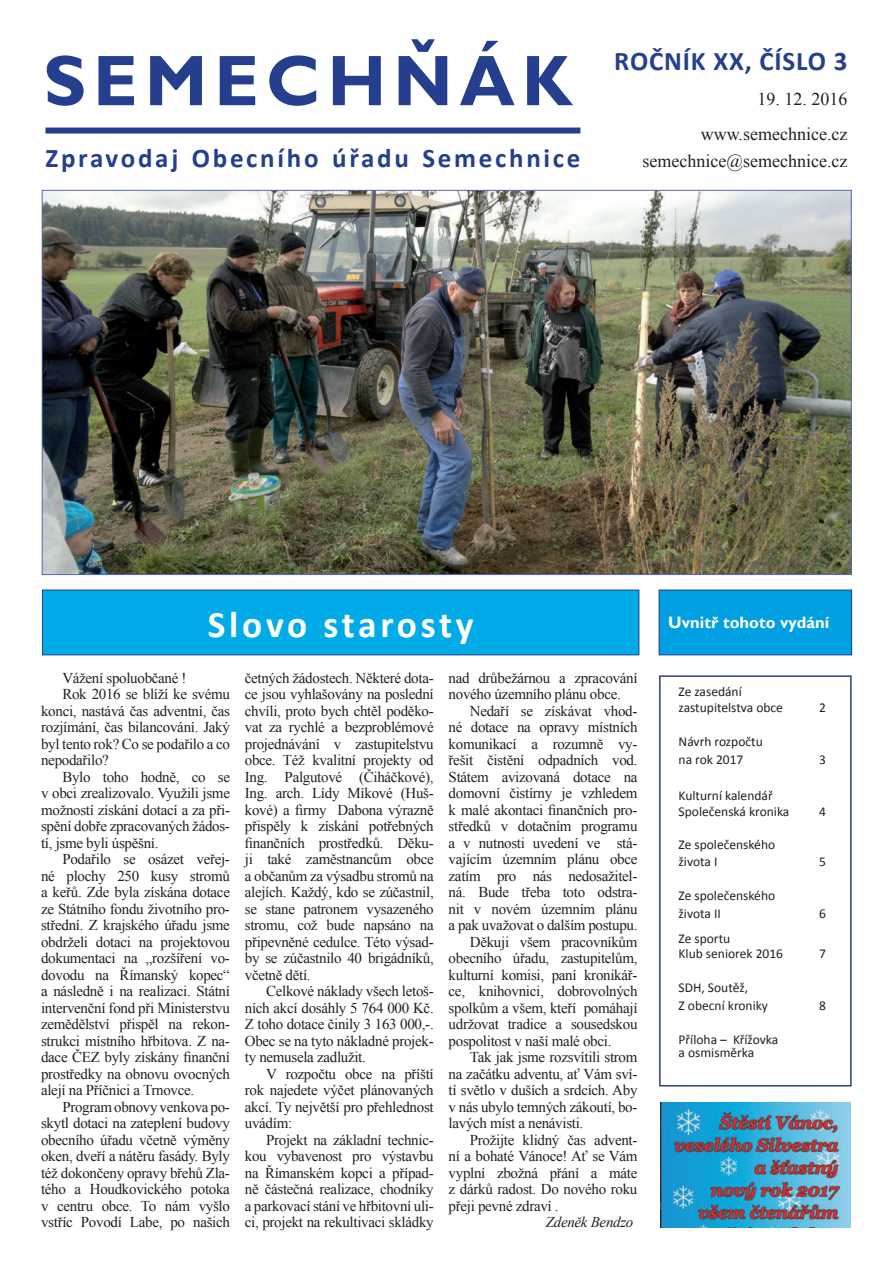
<style>
.page{position:relative;width:893px;height:1263px;background:#fff}
.page>*{position:absolute;margin:0;border:0;box-sizing:border-box;transform-origin:0 0}
.t1{font:700 72px "Gill Sans";letter-spacing:.1em;color:#253f8e}
.t2{font:700 37.5px "Calibri";letter-spacing:.095em;color:#fff}
.t3{font:700 27px "Calibri";letter-spacing:.1em;color:#253f8e}
.t4{font:700 27px "Calibri";letter-spacing:.03em;color:#253f8e}
.t5{font:18px/35.5px "Times New Roman";color:#231f20;text-align:right}
.t6{font:700 16.5px "Gill Sans";color:#fff}
.t7{font:15px/16.5px "Times New Roman";letter-spacing:-.02em;color:#231f20;text-align:justify}
.t8{font:italic 15px "Times New Roman";letter-spacing:-.02em;color:#231f20}
.t9{font:13.5px/16.5px "Calibri";color:#231f20}
</style>
<div class="page">
<div style="left:45px;top:128px;width:535px;height:6px;background:#253f8e"></div>
<div style="left:43px;top:590px;width:596px;height:65px;background:#00abe8"></div>
<div style="left:42px;top:590px;width:597px;height:65px;border:1px solid #253f8e"></div>
<div style="left:659px;top:590px;width:193px;height:65px;background:#00a0e2"></div>
<div style="left:659px;top:590px;width:193px;height:65px;border:1px solid #253f8e"></div>
<div style="left:659px;top:675px;width:193px;height:411px;border:1px solid #253f8e"></div>
<img style="left:661px;top:1102px;width:189px;height:125px">
<img style="left:44px;top:192px;width:806px;height:381px">
<h1 class="t1" style="left:43px;top:38px;width:531px">SEMECHŇÁK</h1>
<h3 class="t4" style="left:614px;top:44px;width:235px">ROČNÍK XX, ČÍSLO 3</h3>
<p class="t5" style="left:701px;top:82px;width:148px">19. 12. 2016 www.semechnice.cz</p>
<h3 class="t3" style="left:45px;top:141px;width:536px">Zpravodaj Obecního úřadu Semechnice</h3>
<p class="t5" style="left:642px;top:145px;width:207px">semechnice@semechnice.cz</p>
<h2 class="t2" style="left:208px;top:611px;width:267px">Slovo starosty</h2>
<p class="t6" style="left:668px;top:613px;width:163px">Uvnitř tohoto vydání</p>
<p class="t7" style="left:62px;top:669px;width:126px">Vážení spoluobčané !</p>
<p class="t7" style="left:62px;top:686px;width:169px">Rok 2016 se blíží ke svému</p>
<p class="t7" style="left:41px;top:702px;width:190px">konci, nastává čas adventní, čas</p>
<p class="t7" style="left:41px;top:719px;width:190px">rozjímání, čas bilancování. Jaký</p>
<p class="t7" style="left:41px;top:735px;width:190px">byl tento rok? Co se podařilo a co</p>
<p class="t7" style="left:41px;top:752px;width:69px">nepodařilo?</p>
<p class="t7" style="left:62px;top:768px;width:169px">Bylo toho hodně, co se</p>
<p class="t7" style="left:41px;top:785px;width:190px">v obci zrealizovalo. Využili jsme</p>
<p class="t7" style="left:41px;top:801px;width:190px">možností získání dotací a za při-</p>
<p class="t7" style="left:41px;top:818px;width:190px">spění dobře zpracovaných žádos-</p>
<p class="t7" style="left:41px;top:834px;width:119px">tí, jsme byli úspěšní.</p>
<p class="t7" style="left:62px;top:851px;width:169px">Podařilo se osázet veřej-</p>
<p class="t7" style="left:41px;top:867px;width:190px">né plochy 250 kusy stromů</p>
<p class="t7" style="left:41px;top:884px;width:190px">a keřů. Zde byla získána dotace</p>
<p class="t7" style="left:41px;top:900px;width:190px">ze Státního fondu životního pro-</p>
<p class="t7" style="left:41px;top:917px;width:190px">střední. Z krajského úřadu jsme</p>
<p class="t7" style="left:41px;top:933px;width:190px">obdrželi dotaci na projektovou</p>
<p class="t7" style="left:41px;top:950px;width:190px">dokumentaci na „rozšíření vo-</p>
<p class="t7" style="left:41px;top:966px;width:190px">dovodu na Římanský kopec“</p>
<p class="t7" style="left:41px;top:983px;width:190px">a následně i na realizaci. Státní</p>
<p class="t7" style="left:41px;top:999px;width:190px">intervenční fond při Ministerstvu</p>
<p class="t7" style="left:41px;top:1016px;width:190px">zemědělství přispěl na rekon-</p>
<p class="t7" style="left:41px;top:1032px;width:190px">strukci místního hřbitova. Z na-</p>
<p class="t7" style="left:41px;top:1049px;width:190px">dace ČEZ byly získány finanční</p>
<p class="t7" style="left:41px;top:1065px;width:190px">prostředky na obnovu ovocných</p>
<p class="t7" style="left:41px;top:1082px;width:155px">alejí na Příčnici a Trnovce.</p>
<p class="t7" style="left:62px;top:1098px;width:169px">Program obnovy venkova po-</p>
<p class="t7" style="left:41px;top:1115px;width:190px">skytl dotaci na zateplení budovy</p>
<p class="t7" style="left:41px;top:1131px;width:190px">obecního úřadu včetně výměny</p>
<p class="t7" style="left:41px;top:1148px;width:190px">oken, dveří a nátěru fasády. Byly</p>
<p class="t7" style="left:41px;top:1164px;width:190px">též dokončeny opravy břehů Zla-</p>
<p class="t7" style="left:41px;top:1181px;width:190px">tého a Houdkovického potoka</p>
<p class="t7" style="left:41px;top:1197px;width:190px">v centru obce. To nám vyšlo</p>
<p class="t7" style="left:41px;top:1214px;width:190px">vstříc Povodí Labe, po našich</p>
<p class="t7" style="left:245px;top:669px;width:190px">četných žádostech. Některé dota&shy;ce jsou vyhlašovány na poslední chvíli, proto bych chtěl poděko&shy;vat za rychlé a bezproblémové projednávání v zastupitelstvu obce. Též kvalitní projekty od Ing. Palgutové (Čiháčkové), Ing. arch. Lídy Míkové (Huš&shy;kové) a firmy Dabona výrazně přispěly k získání potřebných finančních prostředků. Děku&shy;ji také zaměstnancům obce a občanům za výsadbu stromů na alejích. Každý, kdo se zúčastnil, se stane patronem vysazeného stromu, což bude napsáno na připevněné cedulce. Této výsad&shy;by se zúčastnilo 40 brigádníků, včetně dětí.</p>
<p class="t7" style="left:245px;top:983px;width:190px;text-indent:21px">Celkové náklady všech letoš&shy;ních akcí dosáhly 5 764 000 Kč.<br>Z toho dotace činily 3 163 000,-.<br>Obec se na tyto nákladné projek&shy;ty nemusela zadlužit.</p>
<p class="t7" style="left:245px;top:1065px;width:190px;text-indent:21px">V rozpočtu obce na příští rok najedete výčet plánovaných akcí. Ty největší pro přehlednost uvádím:</p>
<p class="t7" style="left:245px;top:1131px;width:190px;text-indent:21px">Projekt na základní technic&shy;kou vybavenost pro výstavbu na Římanském kopci a případ&shy;ně částečná realizace, chodníky a parkovací stání ve hřbitovní uli&shy;ci, projekt na rekultivaci skládky</p>
<p class="t7" style="left:449px;top:669px;width:190px">nad drůbežárnou a zpracování nového územního plánu obce.</p>
<p class="t7" style="left:470px;top:702px;width:169px">Nedaří se získávat vhod-</p>
<p class="t7" style="left:449px;top:719px;width:190px">né dotace na opravy místních</p>
<p class="t7" style="left:449px;top:735px;width:190px">komunikací a rozumně vy-</p>
<p class="t7" style="left:449px;top:752px;width:190px">řešit čistění odpadních vod.</p>
<p class="t7" style="left:449px;top:768px;width:190px">Státem avizovaná dotace na</p>
<p class="t7" style="left:449px;top:785px;width:190px">domovní čistírny je vzhledem</p>
<p class="t7" style="left:449px;top:801px;width:190px">k malé akontaci finančních pro-</p>
<p class="t7" style="left:449px;top:818px;width:190px">středků v dotačním programu</p>
<p class="t7" style="left:449px;top:834px;width:190px">a v nutnosti uvedení ve stá-</p>
<p class="t7" style="left:449px;top:851px;width:190px">vajícím územním plánu obce</p>
<p class="t7" style="left:449px;top:867px;width:190px">zatím pro nás nedosažitel-</p>
<p class="t7" style="left:449px;top:884px;width:190px">ná. Bude třeba toto odstra-</p>
<p class="t7" style="left:449px;top:900px;width:190px">nit v novém územním plánu</p>
<p class="t7" style="left:449px;top:917px;width:190px">a pak uvažovat o dalším postupu.</p>
<p class="t7" style="left:470px;top:933px;width:169px">Děkuji všem pracovníkům</p>
<p class="t7" style="left:449px;top:950px;width:190px">obecního úřadu, zastupitelům,</p>
<p class="t7" style="left:449px;top:966px;width:190px">kulturní komisi, paní kronikář-</p>
<p class="t7" style="left:449px;top:983px;width:190px">ce, knihovnici, dobrovolných</p>
<p class="t7" style="left:449px;top:999px;width:190px">spolkům a všem, kteří pomáhají</p>
<p class="t7" style="left:449px;top:1016px;width:190px">udržovat tradice a sousedskou</p>
<p class="t7" style="left:449px;top:1032px;width:164px">pospolitost v naší malé obci.</p>
<p class="t7" style="left:470px;top:1049px;width:169px">Tak jak jsme rozsvítili strom</p>
<p class="t7" style="left:449px;top:1065px;width:190px">na začátku adventu, ať Vám sví-</p>
<p class="t7" style="left:449px;top:1082px;width:190px">tí světlo v duších a srdcích. Aby</p>
<p class="t7" style="left:449px;top:1098px;width:190px">v nás ubylo temných zákoutí, bo-</p>
<p class="t7" style="left:449px;top:1115px;width:136px">lavých míst a nenávisti.</p>
<p class="t7" style="left:470px;top:1131px;width:169px">Prožijte klidný čas advent-</p>
<p class="t7" style="left:449px;top:1148px;width:190px">ní a bohaté Vánoce! Ať se Vám</p>
<p class="t7" style="left:449px;top:1164px;width:190px">vyplní zbožná přání a máte</p>
<p class="t7" style="left:449px;top:1181px;width:190px">z dárků radost. Do nového roku</p>
<p class="t7" style="left:449px;top:1197px;width:112px">přeji pevné zdraví .</p>
<p class="t8" style="left:546px;top:1212px;width:89px">Zdeněk Bendzo</p>
<p class="t9" style="left:679px;top:684px;width:106px">Ze zasedání zastupitelstva obce</p>
<p class="t9" style="left:679px;top:733px;width:86px;line-height:17.7px">Návrh rozpočtu na rok 2017</p>
<p class="t9" style="left:679px;top:787px;width:112px">Kulturní kalendář<br>Společenská kronika</p>
<p class="t9" style="left:679px;top:836px;width:98px">Ze společenského života I</p>
<p class="t9" style="left:679px;top:886px;width:98px;line-height:17.7px">Ze společenského života II</p>
<p class="t9" style="left:679px;top:932px;width:106px;line-height:15px">Ze sportu<br>Klub seniorek 2016</p>
<p class="t9" style="left:679px;top:978px;width:91px;line-height:17.7px">SDH, Soutěž,<br>Z obecní kroniky</p>
<p class="t9" style="left:679px;top:1032px;width:101px;line-height:13.5px">Příloha – Křížovka a osmisměrka</p>
<p class="t9" style="left:819px;top:700px;width:8px">2</p>
<p class="t9" style="left:819px;top:752px;width:8px">3</p>
<p class="t9" style="left:819px;top:803px;width:8px">4</p>
<p class="t9" style="left:819px;top:853px;width:8px">5</p>
<p class="t9" style="left:819px;top:905px;width:8px">6</p>
<p class="t9" style="left:819px;top:945px;width:8px">7</p>
<p class="t9" style="left:819px;top:998px;width:8px">8</p>
</div>
